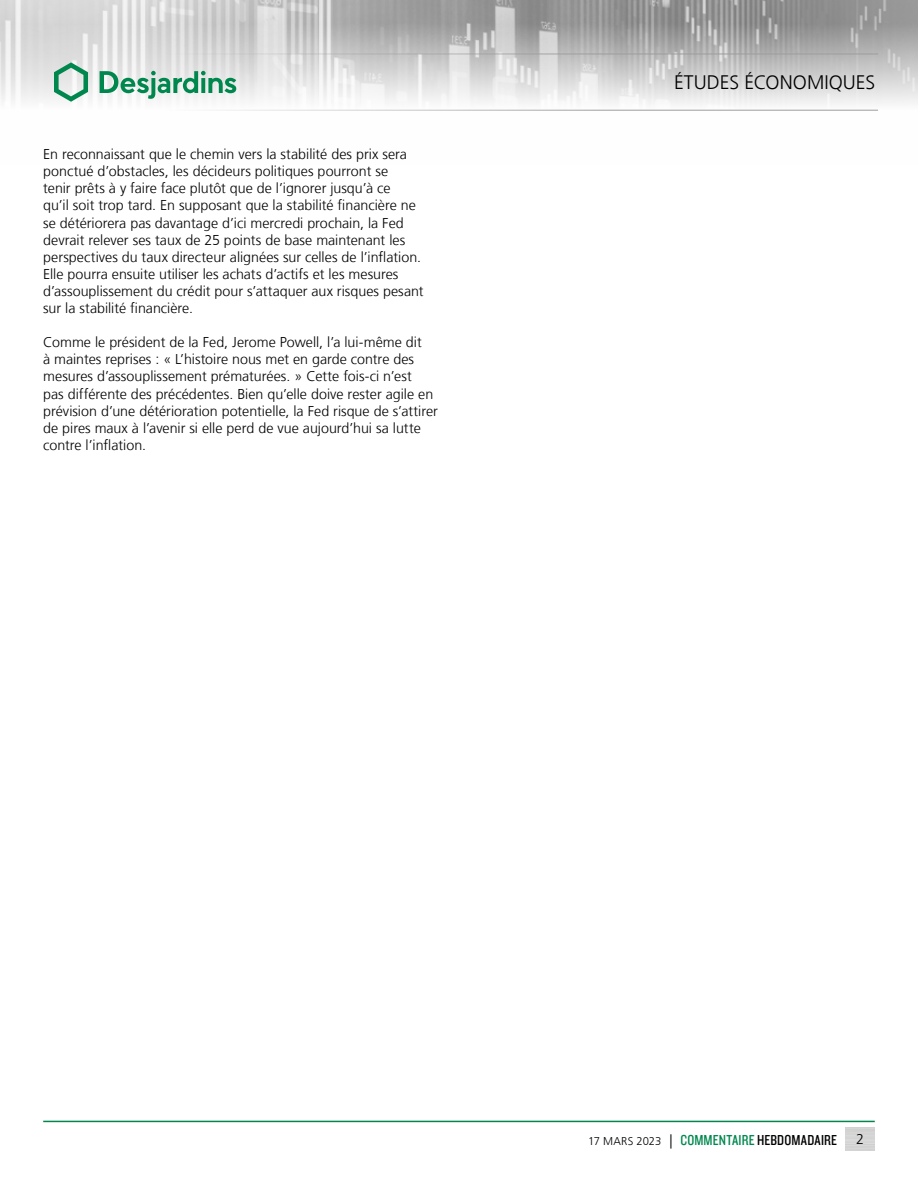
<style>
.page{position:relative;width:918px;height:1188px;background:#fff}
.page>*{position:absolute;margin:0;border:0;box-sizing:border-box;transform-origin:0 0}
.t1{font:300 19.5px "Frutiger LT";color:#000}
.t2{font:15px "Knockout 29 Junior Ltweight";letter-spacing:.01em;color:#000}
.t3{font:300 14.25px/17.1px "Frutiger LT";color:#000}
.s1{font-family:"Frutiger LT";font-weight:300;font-size:11.25px}
.s2{font-family:"Frutiger LT";font-weight:300;font-size:14.25px}
.s3{color:#00874e}
</style>
<div class="page">
<img style="left:0;top:0;width:918px;height:110px">
<hr style="left:0;top:54px;width:878px;height:1px;background:#9d9d9c">
<hr style="left:0;top:110px;width:878px;height:1px;background:#9d9d9c">
<svg style="left:54px;top:62px;width:34px;height:40px"></svg>
<svg style="left:100px;top:71px;width:136px;height:28px"></svg>
<hr style="left:43px;top:1121px;width:832px;height:1px;background:#00874e">
<p class="t3" style="left:43px;top:146px;width:382px">En reconnaissant que le chemin vers la stabilité des prix sera ponctué d’obstacles, les décideurs politiques pourront se<br>tenir prêts à y faire face plutôt que de l’ignorer jusqu’à ce<br>qu’il soit trop tard. En supposant que la stabilité financière ne se détériorera pas davantage d’ici mercredi prochain, la Fed devrait relever ses taux de 25 points de base maintenant les perspectives du taux directeur alignées sur celles de l’inflation.<br>Elle pourra ensuite utiliser les achats d’actifs et les mesures d’assouplissement du crédit pour s’attaquer aux risques pesant sur la stabilité financière.</p>
<p class="t3" style="left:43px;top:334px;width:396px">Comme le président de la Fed, Jerome Powell, l’a lui-même dit<br>à maintes reprises : « L’histoire nous met en garde contre des mesures d’assouplissement prématurées. » Cette fois-ci n’est<br>pas différente des précédentes. Bien qu’elle doive rester agile en prévision d’une détérioration potentielle, la Fed risque de s’attirer de pires maux à l’avenir si elle perd de vue aujourd’hui sa lutte contre l’inflation.</p>
<h1 class="t1" style="left:674px;top:72px;width:203px">ÉTUDES ÉCONOMIQUES</h1>
<p class="t2" style="left:588px;top:1130px;width:251px"><span class="s1">17 MARS 2023</span> <span class="s2">|</span> <span class="s3">COMMENTAIRE</span> HEBDOMADAIRE</p>
<p class="t3" style="left:856px;top:1131px;width:9px">2</p>
</div>
